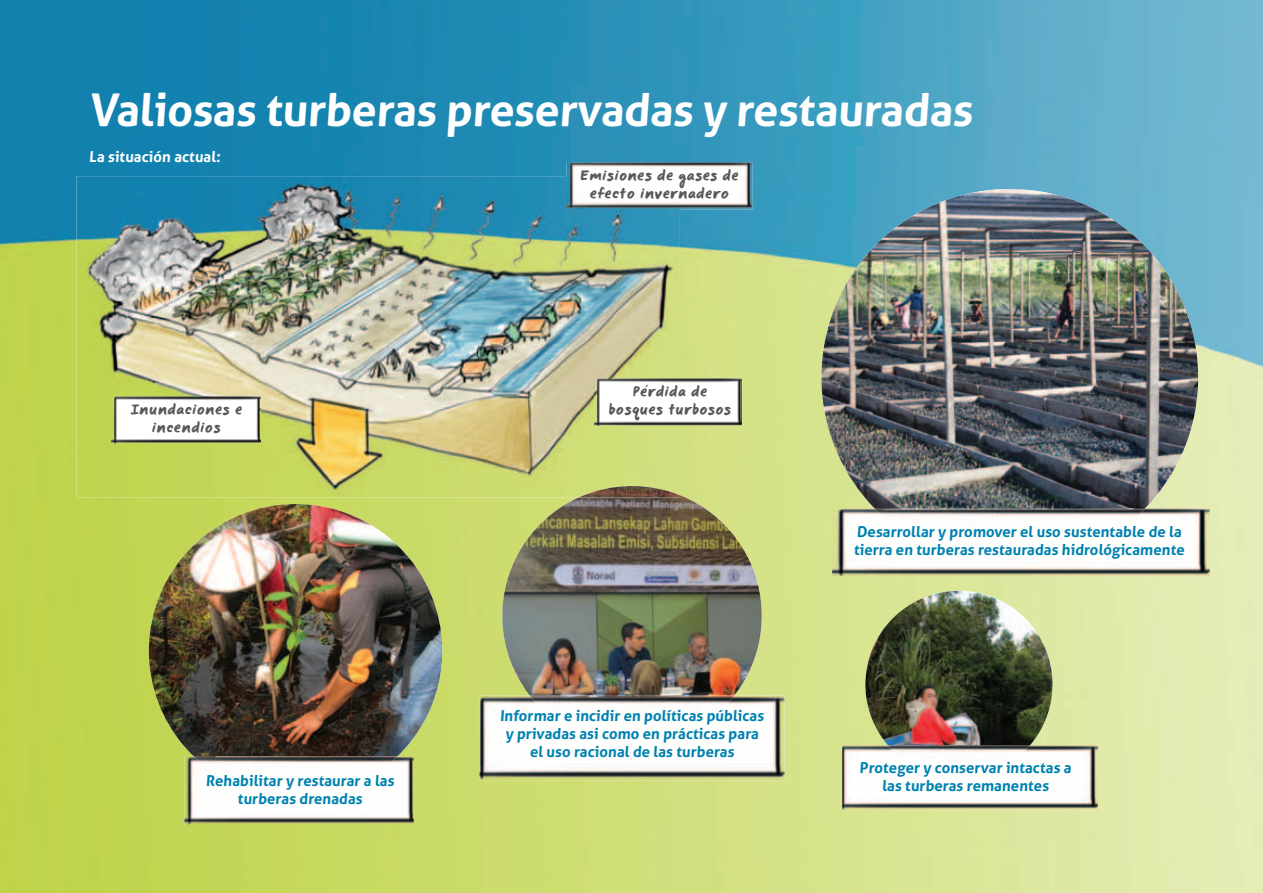
<style>
.page{position:relative;width:1263px;height:893px;background:#fff}
.page>*{position:absolute;margin:0;border:0;box-sizing:border-box;transform-origin:0 0}
.t1{font:700 45px "Aller";color:#fff}
.t2{font:700 15px/18px "Aller";color:#0082b0;text-align:center}
.t3{font:700 15px "Aller";color:#fff}
.t4{font:13.5px/18px "Sharpie";color:#57585a;text-align:center}
</style>
<div class="page">
<img style="left:0;top:0;width:1263px;height:893px">
<img style="left:821px;top:189px;width:377px;height:319px">
<img style="left:832px;top:508px;width:378px;height:68px">
<img style="left:874px;top:508px;width:271px;height:24px">
<img style="left:149px;top:651px;width:265px;height:105px">
<img style="left:184px;top:756px;width:230px;height:69px">
<img style="left:193px;top:756px;width:205px;height:6px">
<img style="left:865px;top:684px;width:175px;height:61px">
<img style="left:842px;top:745px;width:256px;height:65px">
<img style="left:888px;top:745px;width:142px;height:19px">
<img style="left:502px;top:497px;width:177px;height:116px">
<img style="left:479px;top:695px;width:305px;height:85px">
<img style="left:530px;top:695px;width:204px;height:50px">
<img style="left:77px;top:176px;width:602px;height:321px">
<img style="left:579px;top:486px;width:100px;height:11px">
<img style="left:112px;top:396px;width:149px;height:48px">
<img style="left:566px;top:162px;width:186px;height:47px">
<img style="left:566px;top:176px;width:113px;height:33px">
<img style="left:594px;top:378px;width:147px;height:47px">
<h1 class="t1" style="left:89px;top:82px;width:889px">Valiosas turberas preservadas y restauradas</h1>
<p class="t3" style="left:89px;top:147px;width:134px">La situación actual:</p>
<p class="t4" style="left:130px;top:400px;width:115px">Inundaciones e incendios</p>
<p class="t2" style="left:206px;top:772px;width:191px">Rehabilitar y restaurar a las turberas drenadas</p>
<p class="t4" style="left:579px;top:166px;width:162px">Emisiones de gases de efecto invernadero</p>
<p class="t4" style="left:608px;top:382px;width:126px">Perdida de bosques turbosos</p>
<p class="t2" style="left:500px;top:707px;width:267px">Informar e incidir en políticas públicas y privadas asi como en prácticas para el uso racional de las turberas</p>
<p class="t2" style="left:854px;top:522px;width:333px;text-align:left">Desarrollar y promover el uso sustentable de la tierra en turberas restauradas hidrológicamente</p>
<p class="t2" style="left:859px;top:759px;width:215px">Proteger y conservar intactas a las turberas remanentes</p>
</div>
